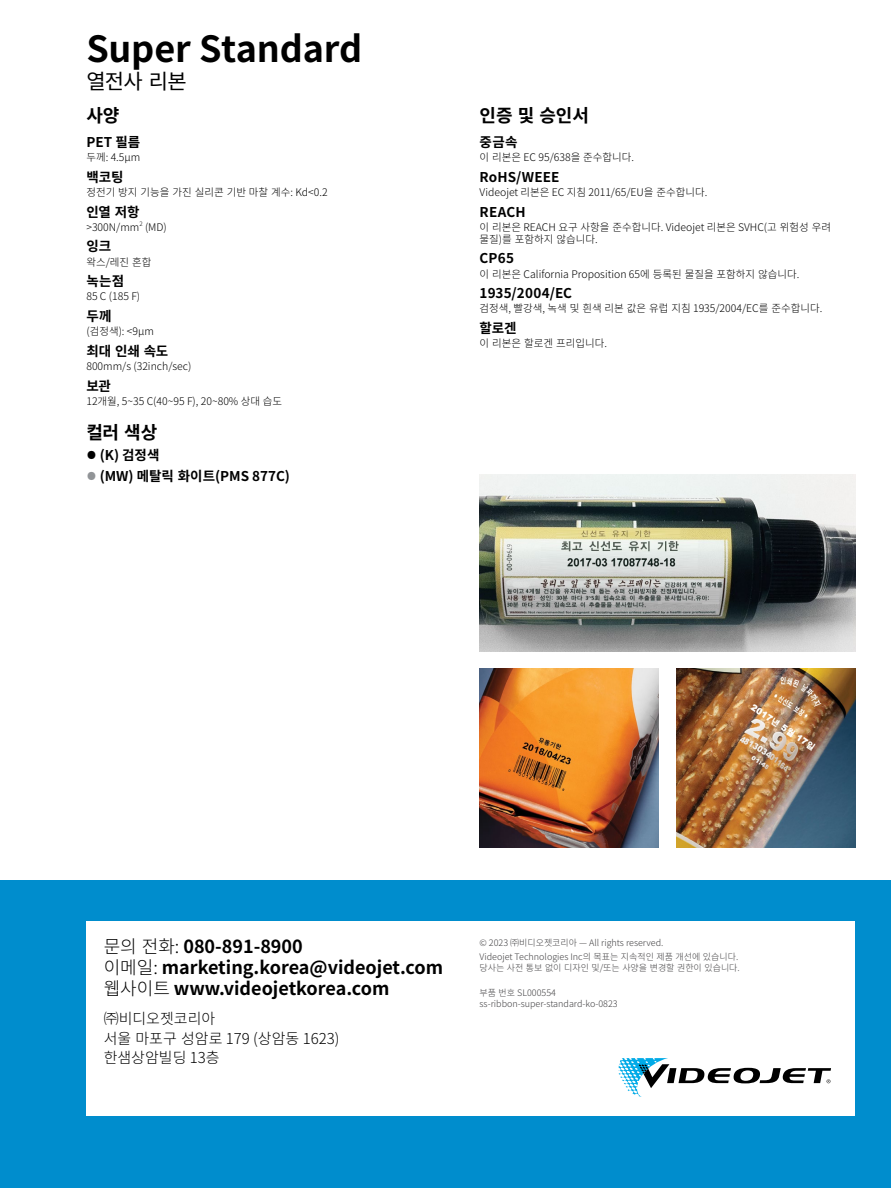
<style>
.page{position:relative;width:891px;height:1188px;background:#fff}
.page>*{position:absolute;margin:0;border:0;box-sizing:border-box;transform-origin:0 0}
.t1{font:700 36px "Noto Sans CJ Kkr";letter-spacing:-.005em;color:#000}
.t2{font:21px "Noto Sans CJ Kkr";color:#000}
.t3{font:700 18px/21px "Noto Sans CJ Kkr";color:#000}
.t4{font:300 15px/19.5px "Noto Sans CJ Kkr";color:#000}
.t5{font:700 13.5px "Noto Sans CJ Kkr";color:#000}
.t6{font:300 10.5px/12px "Noto Sans CJ Kkr";color:#000}
.t7{font:300 9px/14.7px "Noto Sans CJ Kkr";color:#414042}
.t8{font:300 6.15px "Noto Sans CJ Kkr";color:#000}
.s1{font-size:27px}
.s2{font-size:27px;color:#919497}
.s3{font-weight:300}
</style>
<div class="page">
<div style="left:0;top:880px;width:891px;height:308px;background:#008dcd"></div>
<div style="left:86px;top:921px;width:769px;height:195px;background:#fff"></div>
<svg style="left:618px;top:1058px;width:213px;height:39px"></svg>
<img style="left:480px;top:669px;width:179px;height:179px">
<img style="left:480px;top:474px;width:375px;height:177px">
<img style="left:676px;top:669px;width:180px;height:179px">
<h1 class="t1" style="left:86px;top:29px;width:277px">Super Standard</h1>
<h2 class="t2" style="left:86px;top:70px;width:102px">열전사 리본</h2>
<h3 class="t3" style="left:86px;top:105px;width:35px">사양</h3>
<p class="t5" style="left:86px;top:134px;width:55px">PET 필름</p>
<p class="t6" style="left:86px;top:151px;width:55px">두께: 4.5μm</p>
<p class="t5" style="left:86px;top:169px;width:39px">백코팅</p>
<p class="t6" style="left:86px;top:186px;width:243px">정전기 방지 기능을 가진 실리콘 기반 마찰 계수: Kd&lt;0.2</p>
<p class="t5" style="left:86px;top:204px;width:55px">인열 저항</p>
<p class="t6" style="left:86px;top:221px;width:55px">&gt;300N/mm</p>
<p class="t8" style="left:139px;top:220px;width:5px">2</p>
<p class="t6" style="left:145px;top:221px;width:23px">(MD)</p>
<p class="t5" style="left:86px;top:239px;width:26px">잉크</p>
<p class="t6" style="left:86px;top:256px;width:67px">왁스/레진 혼합</p>
<p class="t5" style="left:86px;top:274px;width:39px">녹는점</p>
<p class="t6" style="left:86px;top:291px;width:55px">85˚ C (185˚ F)</p>
<p class="t5" style="left:86px;top:309px;width:27px">두께</p>
<p class="t6" style="left:86px;top:326px;width:69px">(검정색): &lt;9μm</p>
<p class="t5" style="left:86px;top:343px;width:83px">최대 인쇄 속도</p>
<p class="t6" style="left:86px;top:361px;width:107px">800mm/s (32inch/sec)</p>
<p class="t5" style="left:86px;top:378px;width:26px">보관</p>
<p class="t6" style="left:86px;top:395px;width:197px">12개월, 5~35˚ C(40~95˚ F), 20~80% 상대 습도</p>
<h3 class="t3" style="left:86px;top:423px;width:72px">컬러 색상</h3>
<p class="t5" style="left:86px;top:448px;width:75px"><span class="s1">•</span> (K) 검정색</p>
<p class="t5" style="left:86px;top:469px;width:205px"><span class="s2">•</span> (MW) 메탈릭 화이트(PMS 877C)</p>
<h3 class="t3" style="left:480px;top:105px;width:111px">인증 및 승인서</h3>
<p class="t5" style="left:480px;top:134px;width:39px">중금속</p>
<p class="t6" style="left:480px;top:151px;width:156px">이 리본은 EC 95/638을 준수합니다.</p>
<p class="t5" style="left:480px;top:169px;width:81px">RoHS/WEEE</p>
<p class="t6" style="left:480px;top:186px;width:229px">Videojet 리본은 EC 지침 2011/65/EU을 준수합니다.</p>
<p class="t5" style="left:480px;top:204px;width:48px">REACH</p>
<p class="t6" style="left:480px;top:221px;width:353px">이 리본은 REACH 요구 사항을 준수합니다. Videojet 리본은 SVHC(고 위험성 우려 물질)를 포함하지 않습니다.</p>
<p class="t5" style="left:480px;top:251px;width:36px">CP65</p>
<p class="t6" style="left:480px;top:268px;width:321px">이 리본은 California Proposition 65에 등록된 물질을 포함하지 않습니다.</p>
<p class="t5" style="left:480px;top:286px;width:94px">1935/2004/EC</p>
<p class="t6" style="left:480px;top:303px;width:344px">검정색, 빨강색, 녹색 및 흰색 리본 값은 유럽 지침 1935/2004/EC를 준수합니다.</p>
<p class="t5" style="left:480px;top:321px;width:38px">할로겐</p>
<p class="t6" style="left:480px;top:338px;width:129px">이 리본은 할로겐 프리입니다.</p>
<h3 class="t3" style="left:104px;top:936px;width:341px"><span class="s3">문의 전화:</span> 080-891-8900<br><span class="s3">이메일:</span> marketing.korea@videojet.com <span class="s3">웹사이트</span> www.videojetkorea.com</h3>
<h3 class="t4" style="left:104px;top:1009px;width:237px">㈜비디오젯코리아<br>서울 마포구 성암로 179 (상암동 1623) 한샘상암빌딩 13층</h3>
<p class="t7" style="left:480px;top:935px;width:260px">© 2023 ㈜비디오젯코리아 — All rights reserved.<br>Videojet Technologies Inc의 목표는 지속적인 제품 개선에 있습니다.</p>
<p class="t7" style="left:480px;top:960px;width:262px">당사는 사전 통보 없이 디자인 및/또는 사양을 변경할 권한이 있습니다.</p>
<p class="t7" style="left:480px;top:988px;width:140px;line-height:10.5px">부품 번호 SL000554 ss-ribbon-super-standard-ko-0823</p>
</div>
